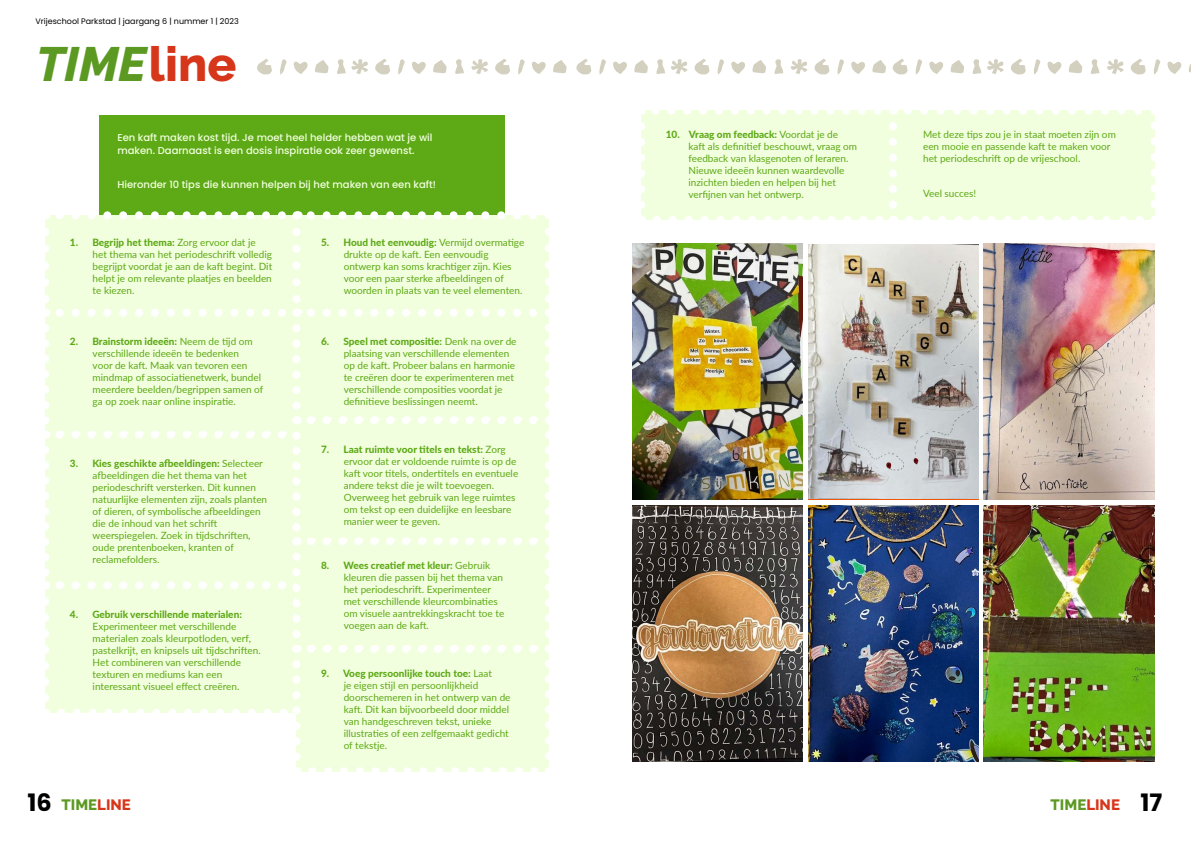
<style>
.page{position:relative;width:1191px;height:842px;background:#fff}
.page>*{position:absolute;margin:0;border:0;box-sizing:border-box;transform-origin:0 0}
.t1{font:italic 800 48px "Raleway";color:#5c9922}
.t2{font:700 24px "Poppins";color:#000}
.t3{font:800 15px "Raleway";color:#5c9922}
.t4{font:10px/12px "Lato";color:#5da916}
.t5{font:500 10px/13px "Poppins";color:#f2ffde}
.t6{font:800 10px "Lato";color:#5da916}
.t7{font:8px "Poppins";color:#000}
.s1{font-style:normal;color:#d6371b}
.s2{font-weight:800}
.s3{font-family:"Poppins";font-weight:700;font-size:24px;color:#000}
.s4{color:#d6371b}
</style>
<div class="page">
<svg style="left:257px;top:59px;width:207px;height:16px"></svg>
<svg style="left:471px;top:59px;width:312px;height:16px"></svg>
<svg style="left:790px;top:59px;width:191px;height:16px"></svg>
<svg style="left:987px;top:59px;width:112px;height:16px"></svg>
<svg style="left:1107px;top:59px;width:84px;height:16px"></svg>
<div style="left:99px;top:115px;width:405px;height:100px;background:#5da916"></div>
<svg style="left:45px;top:211px;width:504px;height:561px;background:#f2fee0"></svg>
<div style="left:641px;top:110px;width:514px;height:110px;background:#f2ffde"></div>
<img style="left:632px;top:244px;width:171px;height:256px">
<img style="left:632px;top:505px;width:171px;height:256px">
<img style="left:808px;top:245px;width:170px;height:254px">
<img style="left:808px;top:505px;width:170px;height:256px">
<img style="left:983px;top:244px;width:171px;height:256px">
<img style="left:983px;top:505px;width:171px;height:256px">
<p class="t7" style="left:35px;top:17px;width:205px">Vrijeschool Parkstad | jaargang 6 | nummer 1 | 2023</p>
<h1 class="t1" style="left:36px;top:36px;width:202px">TIME<span class="s1">line</span></h1>
<p class="t5" style="left:117px;top:131px;width:317px">Een kaft maken kost tijd. Je moet heel helder hebben wat je wil maken. Daarnaast is een dosis inspiratie ook zeer gewenst.</p>
<p class="t5" style="left:117px;top:178px;width:320px">Hieronder 10 tips die kunnen helpen bij het maken van een kaft!</p>
<p class="t4" style="left:93px;top:236px;width:181px;text-indent:-23px"><span class="s2">1. Begrijp het thema:</span> Zorg ervoor dat je het thema van het periodeschrift volledig begrijpt voordat je aan de kaft begint. Dit helpt je om relevante plaatjes en beelden te kiezen.</p>
<p class="t4" style="left:344px;top:236px;width:182px;text-indent:-23px"><span class="s2">5. Houd het eenvoudig:</span> Vermijd overmatige drukte op de kaft. Een eenvoudig ontwerp kan soms krachtiger zijn. Kies voor een paar sterke afbeeldingen of woorden in plaats van te veel elementen.</p>
<p class="t4" style="left:93px;top:335px;width:172px;text-indent:-23px"><span class="s2">2. Brainstorm ideeën:</span> Neem de tijd om verschillende ideeën te bedenken<br>voor de kaft. Maak van tevoren een mindmap of associatienetwerk, bundel meerdere beelden/begrippen samen of ga op zoek naar online inspiratie.</p>
<p class="t4" style="left:344px;top:335px;width:174px;text-indent:-23px"><span class="s2">6. Speel met compositie:</span> Denk na over de plaatsing van verschillende elementen op de kaft. Probeer balans en harmonie te creëren door te experimenteren met verschillende composities voordat je definitieve beslissingen neemt.</p>
<p class="t4" style="left:93px;top:457px;width:176px;text-indent:-23px"><span class="s2">3. Kies geschikte afbeeldingen:</span> Selecteer afbeeldingen die het thema van het periodeschrift versterken. Dit kunnen natuurlijke elementen zijn, zoals planten of dieren, of symbolische afbeeldingen die de inhoud van het schrift weerspiegelen. Zoek in tijdschriften, oude prentenboeken, kranten of reclamefolders.</p>
<p class="t6" style="left:70px;top:607px;width:173px">4. Gebruik verschillende materialen:</p>
<p class="t4" style="left:93px;top:620px;width:170px">Experimenteer met verschillende materialen zoals kleurpotloden, verf, pastelkrijt, en knipsels uit tijdschriften.<br>Het combineren van verschillende texturen en mediums kan een interessant visueel effect creëren.</p>
<h3 class="t3" style="left:28px;top:796px;width:105px"><span class="s3">16</span> TIME<span class="s4">LINE</span></h3>
<p class="t4" style="left:344px;top:443px;width:176px;text-indent:-23px"><span class="s2">7. Laat ruimte voor titels en tekst:</span> Zorg ervoor dat er voldoende ruimte is op de kaft voor titels, ondertitels en eventuele andere tekst die je wilt toevoegen.<br>Overweeg het gebruik van lege ruimtes om tekst op een duidelijke en leesbare manier weer te geven.</p>
<p class="t4" style="left:344px;top:559px;width:162px;text-indent:-23px"><span class="s2">8. Wees creatief met kleur:</span> Gebruik kleuren die passen bij het thema van het periodeschrift. Experimenteer met verschillende kleurcombinaties om visuele aantrekkingskracht toe te voegen aan de kaft.</p>
<p class="t4" style="left:344px;top:666px;width:168px;text-indent:-23px"><span class="s2">9. Voeg persoonlijke touch toe:</span> Laat<br>je eigen stijl en persoonlijkheid doorschemeren in het ontwerp van de kaft. Dit kan bijvoorbeeld door middel van handgeschreven tekst, unieke illustraties of een zelfgemaakt gedicht of tekstje.</p>
<p class="t4" style="left:688px;top:128px;width:170px;text-indent:-23px"><span class="s2">10. Vraag om feedback:</span> Voordat je de kaft als definitief beschouwt, vraag om feedback van klasgenoten of leraren.<br>Nieuwe ideeën kunnen waardevolle inzichten bieden en helpen bij het verfijnen van het ontwerp.</p>
<p class="t4" style="left:923px;top:128px;width:194px">Met deze tips zou je in staat moeten zijn om een mooie en passende kaft te maken voor het periodeschrift op de vrijeschool.</p>
<p class="t4" style="left:923px;top:187px;width:55px">Veel succes!</p>
<h3 class="t3" style="left:1050px;top:796px;width:71px">TIME<span class="s4">LINE</span></h3>
<h2 class="t2" style="left:1140px;top:789px;width:23px">17</h2>
</div>
